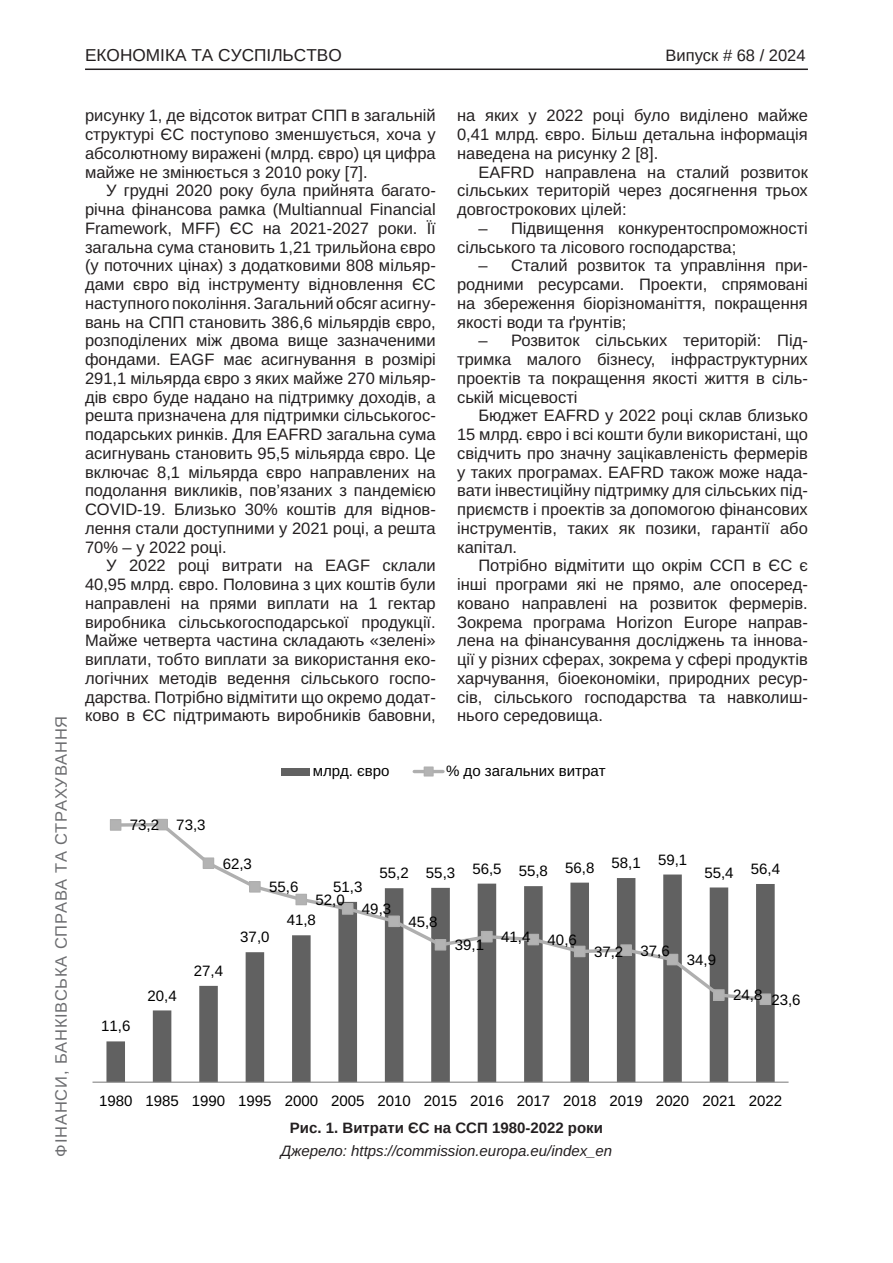
<style>
.page{position:relative;width:893px;height:1263px;background:#fff}
.page>*{position:absolute;margin:0;border:0;box-sizing:border-box;transform-origin:0 0}
.t1{font:17.25px "Arimo";color:#231f20}
.Текст_основной_G{font:16.5px/18.8px "Arimo";color:#231f20;text-align:justify}
.t2{font:16.5px "Arimo";letter-spacing:.05em;color:#6c6d70}
.t3{font:16.5px "Arimo";color:#231f20}
.t4{font:15px "Arimo Roman";color:#000}
.Джерело{font:italic 15px "Arimo";color:#231f20}
.Рисунок_N{font:700 15px "Arimo";color:#231f20}
</style>
<div class="page">
<hr style="left:85px;top:69px;width:723px;height:1px;background:#231f20">
<svg style="left:106px;top:884px;width:669px;height:197px"></svg>
<hr style="left:93px;top:1081px;width:696px;height:2px;background:#868686">
<svg style="left:112px;top:821px;width:657px;height:182px"></svg>
<div style="left:110px;top:820px;width:11px;height:10px;background:#b3b3b3"></div>
<div style="left:110px;top:819px;width:11px;height:12px;border:1px solid #afafaf"></div>
<div style="left:157px;top:819px;width:10px;height:11px;background:#b3b3b3"></div>
<div style="left:156px;top:819px;width:12px;height:11px;border:1px solid #afafaf"></div>
<div style="left:203px;top:858px;width:11px;height:10px;background:#b3b3b3"></div>
<div style="left:203px;top:857px;width:11px;height:12px;border:1px solid #afafaf"></div>
<div style="left:250px;top:881px;width:10px;height:11px;background:#b3b3b3"></div>
<div style="left:249px;top:881px;width:12px;height:11px;border:1px solid #afafaf"></div>
<div style="left:296px;top:894px;width:10px;height:11px;background:#b3b3b3"></div>
<div style="left:295px;top:894px;width:12px;height:11px;border:1px solid #afafaf"></div>
<div style="left:342px;top:904px;width:11px;height:10px;background:#b3b3b3"></div>
<div style="left:342px;top:903px;width:11px;height:12px;border:1px solid #afafaf"></div>
<div style="left:389px;top:916px;width:10px;height:10px;background:#b3b3b3"></div>
<div style="left:388px;top:915px;width:12px;height:12px;border:1px solid #afafaf"></div>
<div style="left:435px;top:939px;width:11px;height:11px;background:#b3b3b3"></div>
<div style="left:482px;top:931px;width:10px;height:11px;background:#b3b3b3"></div>
<div style="left:481px;top:931px;width:12px;height:11px;border:1px solid #afafaf"></div>
<div style="left:528px;top:934px;width:10px;height:11px;background:#b3b3b3"></div>
<div style="left:527px;top:934px;width:12px;height:11px;border:1px solid #afafaf"></div>
<div style="left:574px;top:946px;width:11px;height:11px;background:#b3b3b3"></div>
<div style="left:621px;top:945px;width:10px;height:10px;background:#b3b3b3"></div>
<div style="left:620px;top:944px;width:12px;height:12px;border:1px solid #afafaf"></div>
<div style="left:667px;top:954px;width:11px;height:11px;background:#b3b3b3"></div>
<div style="left:714px;top:990px;width:10px;height:10px;background:#b3b3b3"></div>
<div style="left:713px;top:989px;width:12px;height:12px;border:1px solid #afafaf"></div>
<div style="left:760px;top:994px;width:10px;height:10px;background:#b3b3b3"></div>
<div style="left:759px;top:993px;width:12px;height:12px;border:1px solid #afafaf"></div>
<div style="left:281px;top:768px;width:29px;height:7px;background:#616161"></div>
<hr style="left:414px;top:770px;width:29px;height:3px;background:#afafaf">
<div style="left:424px;top:767px;width:9px;height:9px;background:#b3b3b3"></div>
<div style="left:424px;top:766px;width:10px;height:10px;border:1px solid #afafaf"></div>
<p class="t1" style="left:85px;top:45px;width:258px">ЕКОНОМІКА ТА СУСПІЛЬСТВО</p>
<p class="t3" style="left:665px;top:46px;width:142px">Випуск # 68 / 2024</p>
<p class="t2" style="left:52px;top:1157px;width:442px;rotate:-90deg">ФІНАНСИ, БАНКІВСЬКА СПРАВА ТА СТРАХУВАННЯ</p>
<p class="Текст_основной_G" style="left:85px;top:106px;width:352px">рисунку 1, де відсоток витрат СПП в загальній структурі ЄС поступово зменшується, хоча у абсолютному виражені (млрд. євро) ця цифра майже не змінюється з 2010 року [7].</p>
<p class="Текст_основной_G" style="left:85px;top:181px;width:352px;text-indent:21px">У грудні 2020 року була прийнята багато&shy;річна фінансова рамка (Multiannual Financial Framework, MFF) ЄС на 2021-2027 роки. Її загальна сума становить 1,21 трильйона євро (у поточних цінах) з додатковими 808 мільяр&shy;дами євро від інструменту відновлення ЄС наступного покоління. Загальний обсяг асигну&shy;вань на СПП становить 386,6 мільярдів євро, розподілених між двома вище зазначеними фондами. EAGF має асигнування в розмірі 291,1 мільярда євро з яких майже 270 мільяр&shy;дів євро буде надано на підтримку доходів, а решта призначена для підтримки сільськогос&shy;подарських ринків. Для EAFRD загальна сума асигнувань становить 95,5 мільярда євро. Це включає 8,1 мільярда євро направлених на подолання викликів, пов’язаних з пандемією COVID-19. Близько 30% коштів для віднов&shy;лення стали доступними у 2021 році, а решта 70% – у 2022 році.</p>
<p class="Текст_основной_G" style="left:85px;top:556px;width:352px;text-indent:21px">У 2022 році витрати на EAGF склали 40,95 млрд. євро. Половина з цих коштів були направлені на прями виплати на 1 гектар виробника сільськогосподарської продукції.<br>Майже четверта частина складають «зелені» виплати, тобто виплати за використання еко&shy;логічних методів ведення сільського госпо&shy;дарства. Потрібно відмітити що окремо додат&shy;ково в ЄС підтримають виробників бавовни,</p>
<p class="Текст_основной_G" style="left:457px;top:106px;width:352px">на яких у 2022 році було виділено майже 0,41 млрд. євро. Більш детальна інформація наведена на рисунку 2 [8].</p>
<p class="Текст_основной_G" style="left:457px;top:163px;width:352px;text-indent:21px">EAFRD направлена на сталий розвиток сільських територій через досягнення трьох довгострокових цілей:</p>
<p class="Текст_основной_G" style="left:457px;top:219px;width:352px;text-indent:21px">– Підвищення конкурентоспроможності сільського та лісового господарства;</p>
<p class="Текст_основной_G" style="left:457px;top:256px;width:352px;text-indent:21px">– Сталий розвиток та управління при&shy;родними ресурсами. Проекти, спрямовані на збереження біорізноманіття, покращення якості води та ґрунтів;</p>
<p class="Текст_основной_G" style="left:457px;top:331px;width:352px;text-indent:21px">– Розвиток сільських територій: Під&shy;тримка малого бізнесу, інфраструктурних проектів та покращення якості життя в сіль&shy;ській місцевості</p>
<p class="Текст_основной_G" style="left:457px;top:406px;width:352px;text-indent:21px">Бюджет EAFRD у 2022 році склав близько 15 млрд. євро і всі кошти були використані, що свідчить про значну зацікавленість фермерів у таких програмах. EAFRD також може нада&shy;вати інвестиційну підтримку для сільських під&shy;приємств і проектів за допомогою фінансових інструментів, таких як позики, гарантії або капітал.</p>
<p class="Текст_основной_G" style="left:457px;top:556px;width:352px;text-indent:21px">Потрібно відмітити що окрім ССП в ЄС є інші програми які не прямо, але опосеред&shy;ковано направлені на розвиток фермерів.<br>Зокрема програма Horizon Europe направ&shy;лена на фінансування досліджень та іннова&shy;ції у різних сферах, зокрема у сфері продуктів харчування, біоекономіки, природних ресур&shy;сів, сільського господарства та навколиш&shy;нього середовища.</p>
<p class="t4" style="left:130px;top:814px;width:77px">73,2 73,3</p>
<p class="t4" style="left:313px;top:761px;width:78px">млрд. євро</p>
<p class="t4" style="left:446px;top:761px;width:161px">% до загальних витрат</p>
<p class="t4" style="left:223px;top:853px;width:31px">62,3</p>
<p class="t4" style="left:380px;top:858px;width:309px">55,2 55,3 56,5 55,8 56,8 58,1 59,1</p>
<p class="t4" style="left:704px;top:860px;width:77px">55,4 56,4</p>
<p class="t4" style="left:333px;top:876px;width:31px">51,3</p>
<p class="t4" style="left:269px;top:877px;width:31px">55,6</p>
<p class="t4" style="left:316px;top:889px;width:31px">52,0</p>
<p class="t4" style="left:362px;top:899px;width:31px">49,3</p>
<p class="t4" style="left:287px;top:910px;width:31px">41,8</p>
<p class="t4" style="left:408px;top:911px;width:31px">45,8</p>
<p class="t4" style="left:101px;top:1016px;width:31px">11,6</p>
<p class="t4" style="left:147px;top:985px;width:31px">20,4</p>
<p class="t4" style="left:194px;top:960px;width:31px">27,4</p>
<p class="t4" style="left:240px;top:926px;width:31px">37,0</p>
<p class="t4" style="left:455px;top:934px;width:31px">39,1</p>
<p class="t4" style="left:501px;top:928px;width:77px">41,4 40,6</p>
<p class="t4" style="left:594px;top:940px;width:77px">37,2 37,6</p>
<p class="t4" style="left:687px;top:949px;width:31px">34,9</p>
<p class="t4" style="left:733px;top:987px;width:69px">24,8 23,6</p>
<p class="t4" style="left:99px;top:1090px;width:685px">1980 1985 1990 1995 2000 2005 2010 2015 2016 2017 2018 2019 2020 2021 2022</p>
<p class="Рисунок_N" style="left:290px;top:1118px;width:315px">Рис. 1. Витрати ЄС на ССП 1980-2022 роки</p>
<p class="Джерело" style="left:281px;top:1141px;width:333px">Джерело: https://commission.europa.eu/index_en</p>
</div>
